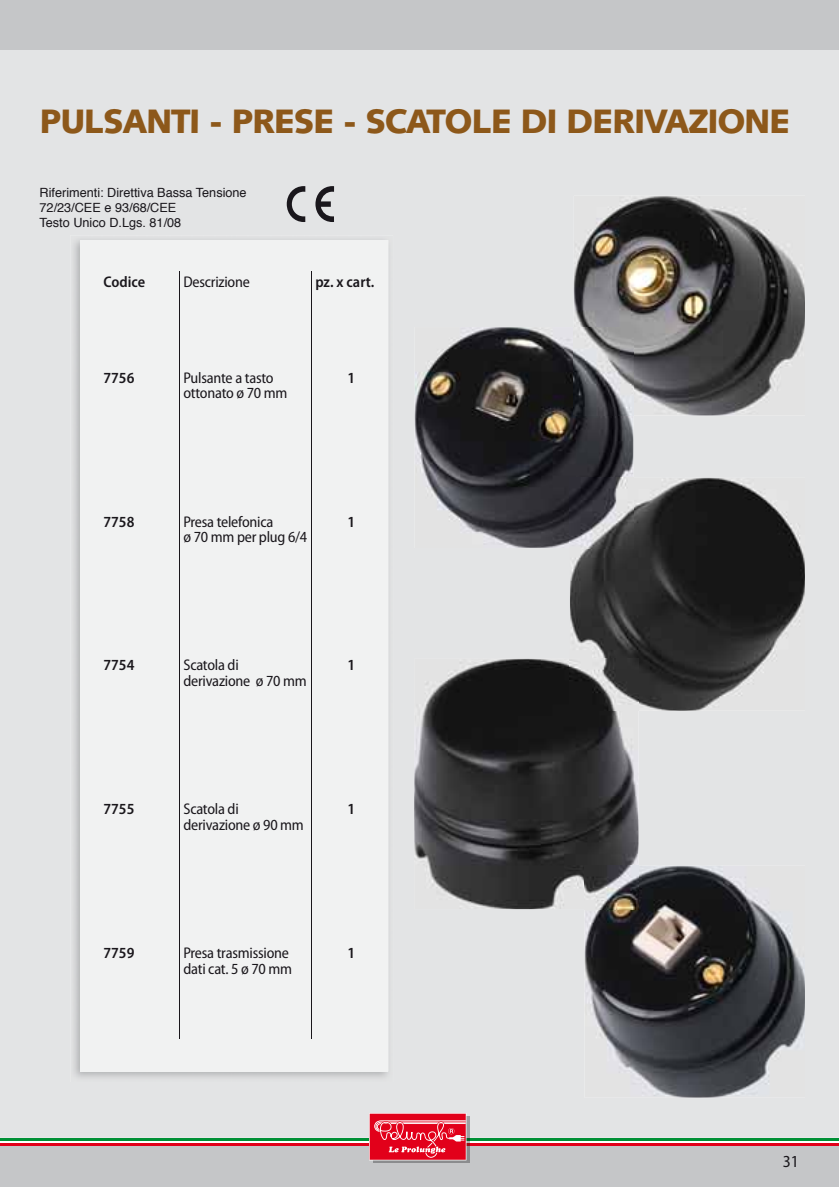
<style>
.page{position:relative;width:839px;height:1187px;background:#fff}
.page>*{position:absolute;margin:0;border:0;box-sizing:border-box;transform-origin:0 0}
.t1{font:900 33.8px "Syntax";letter-spacing:-.04em;color:#8d581a}
.t2{font:semi-condensed 17px "Myriad Pro";color:#1a171c}
.t3{font:semi-condensed 15.6px/15.6px "Myriad Pro";letter-spacing:-.015em;color:#1a171c}
.t4{font:600 semi-condensed 15.6px "Myriad Pro";color:#1a171c}
.t5{font:12.6px/15.2px "Helvetica";color:#1a171c}
</style>
<div class="page">
<div style="left:0;top:50px;width:839px;height:1088px;background:#e3e4e5"></div>
<div style="left:0;top:1142px;width:839px;height:44px;background:#c5c6c8"></div>
<div style="left:0;top:0;width:839px;height:50px;background:#c5c6c8"></div>
<hr style="left:0;top:1138px;width:839px;height:2px;background:#009036">
<hr style="left:0;top:1140px;width:839px;height:3px;background:#fff">
<hr style="left:0;top:1143px;width:839px;height:3px;background:#e2001a">
<svg style="left:373px;top:1146px;width:96px;height:17px"></svg>
<div style="left:373px;top:1116px;width:96px;height:22px;background:linear-gradient(to bottom,#9ea0a2,#9ea0a2)"></div>
<hr style="left:373px;top:1138px;width:96px;height:2px;background:#006729">
<hr style="left:373px;top:1140px;width:96px;height:3px;background:#b1b3b4">
<hr style="left:373px;top:1143px;width:96px;height:3px;background:#9d0c15">
<svg style="left:369px;top:1113px;width:97px;height:47px;background:#e73146"></svg>
<img style="left:70px;top:235px;width:323px;height:847px">
<div style="left:81px;top:240px;width:307px;height:831px;background:#f1f2f2"></div>
<svg style="left:179px;top:271px;width:1px;height:96px"></svg>
<svg style="left:311px;top:271px;width:1px;height:96px"></svg>
<hr style="left:179px;top:367px;width:1px;height:48px;background:#1a171c">
<hr style="left:311px;top:367px;width:1px;height:48px;background:#1a171c">
<svg style="left:179px;top:415px;width:1px;height:96px"></svg>
<svg style="left:311px;top:415px;width:1px;height:96px"></svg>
<hr style="left:179px;top:511px;width:1px;height:48px;background:#1a171c">
<hr style="left:311px;top:511px;width:1px;height:48px;background:#1a171c">
<svg style="left:179px;top:559px;width:1px;height:96px"></svg>
<svg style="left:311px;top:559px;width:1px;height:96px"></svg>
<hr style="left:179px;top:655px;width:1px;height:48px;background:#1a171c">
<hr style="left:311px;top:655px;width:1px;height:48px;background:#1a171c">
<svg style="left:179px;top:703px;width:1px;height:96px"></svg>
<svg style="left:311px;top:703px;width:1px;height:96px"></svg>
<hr style="left:179px;top:799px;width:1px;height:48px;background:#1a171c">
<hr style="left:311px;top:799px;width:1px;height:48px;background:#1a171c">
<svg style="left:179px;top:847px;width:1px;height:96px"></svg>
<svg style="left:311px;top:847px;width:1px;height:96px"></svg>
<hr style="left:179px;top:943px;width:1px;height:47px;background:#1a171c">
<hr style="left:311px;top:943px;width:1px;height:47px;background:#1a171c">
<svg style="left:179px;top:990px;width:1px;height:48px"></svg>
<svg style="left:311px;top:990px;width:1px;height:48px"></svg>
<img style="left:570px;top:478px;width:235px;height:233px">
<img style="left:414px;top:659px;width:225px;height:250px">
<img style="left:570px;top:659px;width:69px;height:52px">
<img style="left:574px;top:196px;width:231px;height:220px">
<img style="left:415px;top:327px;width:218px;height:221px">
<img style="left:570px;top:478px;width:63px;height:70px">
<img style="left:574px;top:327px;width:59px;height:89px">
<img style="left:585px;top:866px;width:220px;height:232px">
<img style="left:585px;top:866px;width:54px;height:43px">
<svg style="left:287px;top:186px;width:18px;height:36px"></svg>
<svg style="left:315px;top:186px;width:19px;height:36px"></svg>
<h1 class="t1" style="left:40px;top:107px;width:753px">PULSANTI - PRESE - SCATOLE DI DERIVAZIONE</h1>
<p class="t5" style="left:40px;top:186px;width:209px">Riferimenti: Direttiva Bassa Tensione<br>72/23/CEE e 93/68/CEE<br>Testo Unico D.Lgs. 81/08</p>
<p class="t4" style="left:103px;top:275px;width:43px">Codice</p>
<p class="t3" style="left:183px;top:274px;width:68px">Descrizione</p>
<p class="t4" style="left:315px;top:275px;width:61px">pz. x cart.</p>
<p class="t4" style="left:103px;top:371px;width:32px">7756</p>
<p class="t3" style="left:183px;top:370px;width:106px">Pulsante a tasto ottonato ø 70 mm</p>
<p class="t4" style="left:347px;top:371px;width:9px">1</p>
<p class="t4" style="left:103px;top:515px;width:32px">7758</p>
<p class="t3" style="left:183px;top:514px;width:125px">Presa telefonica<br>ø 70 mm per plug 6/4</p>
<p class="t4" style="left:347px;top:515px;width:9px">1</p>
<p class="t4" style="left:103px;top:659px;width:32px">7754</p>
<p class="t3" style="left:183px;top:658px;width:125px">Scatola di derivazione ø 70 mm</p>
<p class="t4" style="left:347px;top:659px;width:9px">1</p>
<p class="t4" style="left:103px;top:802px;width:32px">7755</p>
<p class="t3" style="left:183px;top:802px;width:122px">Scatola di derivazione ø 90 mm</p>
<p class="t4" style="left:347px;top:802px;width:9px">1</p>
<p class="t4" style="left:103px;top:946px;width:32px">7759</p>
<p class="t3" style="left:183px;top:946px;width:110px">Presa trasmissione dati cat. 5 ø 70 mm</p>
<p class="t4" style="left:347px;top:946px;width:9px">1</p>
<p class="t2" style="left:783px;top:1154px;width:18px">31</p>
</div>
